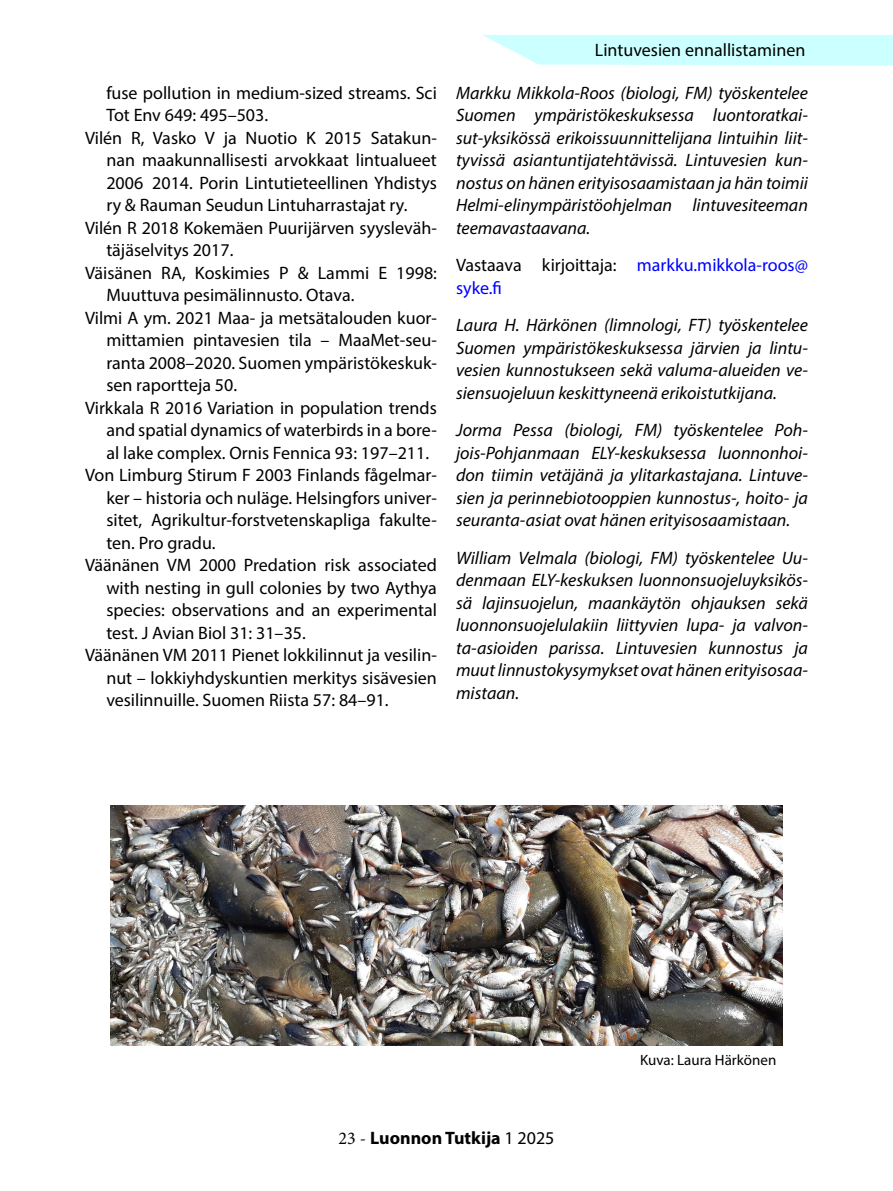
<style>
.page{position:relative;width:893px;height:1191px;background:#fff}
.page>*{position:absolute;margin:0;border:0;box-sizing:border-box;transform-origin:0 0}
.t1{font:18px "Myriad Pro";color:#000}
.t2{font:italic 18px/22.5px "Myriad Pro";color:#000;text-align:justify}
.t3{font:18px/22.5px "Myriad Pro";color:#00f}
.t4{font:700 18px "Myriad Pro";color:#000}
.t5{font:15px "Myriad Pro";color:#000}
.s1{color:#000}
.s2{font-family:"Minion Pro";font-weight:400}
.s3{font-weight:400}
</style>
<div class="page">
<svg style="left:483px;top:35px;width:410px;height:30px;background:#cfffff"></svg>
<img style="left:110px;top:805px;width:672px;height:240px">
<p class="t1" style="left:106px;top:81px;width:332px">fuse pollution in medium-sized streams. Sci</p>
<p class="t1" style="left:106px;top:104px;width:163px">Tot Env 649: 495–503.</p>
<p class="t1" style="left:85px;top:126px;width:353px">Vilén R, Vasko V ja Nuotio K 2015 Satakun-</p>
<p class="t1" style="left:106px;top:149px;width:332px">nan maakunnallisesti arvokkaat lintualueet</p>
<p class="t1" style="left:106px;top:171px;width:332px">2006‒2014. Porin Lintutieteellinen Yhdistys</p>
<p class="t1" style="left:106px;top:194px;width:303px">ry &amp; Rauman Seudun Lintuharrastajat ry.</p>
<p class="t1" style="left:85px;top:216px;width:353px">Vilén R 2018 Kokemäen Puurijärven syysleväh-</p>
<p class="t1" style="left:106px;top:239px;width:129px">täjäselvitys 2017.</p>
<p class="t1" style="left:85px;top:261px;width:353px">Väisänen RA, Koskimies P &amp; Lammi E 1998:</p>
<p class="t1" style="left:106px;top:284px;width:250px">Muuttuva pesimälinnusto. Otava.</p>
<p class="t1" style="left:85px;top:306px;width:353px">Vilmi A ym. 2021 Maa- ja metsätalouden kuor-</p>
<p class="t1" style="left:106px;top:329px;width:332px">mittamien pintavesien tila – MaaMet-seu-</p>
<p class="t1" style="left:106px;top:351px;width:332px">ranta 2008–2020. Suomen ympäristökeskuk-</p>
<p class="t1" style="left:106px;top:374px;width:132px">sen raportteja 50.</p>
<p class="t1" style="left:85px;top:396px;width:353px">Virkkala R 2016 Variation in population trends</p>
<p class="t1" style="left:106px;top:419px;width:332px">and spatial dynamics of waterbirds in a bore-</p>
<p class="t1" style="left:106px;top:441px;width:324px">al lake complex. Ornis Fennica 93: 197–211.</p>
<p class="t1" style="left:85px;top:464px;width:353px">Von Limburg Stirum F 2003 Finlands fågelmar-</p>
<p class="t1" style="left:106px;top:486px;width:332px">ker – historia och nuläge. Helsingfors univer-</p>
<p class="t1" style="left:106px;top:509px;width:332px">sitet, Agrikultur-forstvetenskapliga fakulte-</p>
<p class="t1" style="left:106px;top:531px;width:111px">ten. Pro gradu.</p>
<p class="t1" style="left:85px;top:554px;width:353px">Väänänen VM 2000 Predation risk associated</p>
<p class="t1" style="left:106px;top:576px;width:332px">with nesting in gull colonies by two Aythya</p>
<p class="t1" style="left:106px;top:599px;width:332px">species: observations and an experimental</p>
<p class="t1" style="left:106px;top:621px;width:201px">test. J Avian Biol 31: 31–35.</p>
<p class="t1" style="left:85px;top:644px;width:353px">Väänänen VM 2011 Pienet lokkilinnut ja vesilin-</p>
<p class="t1" style="left:106px;top:666px;width:332px">nut – lokkiyhdyskuntien merkitys sisävesien</p>
<p class="t1" style="left:106px;top:689px;width:284px">vesilinnuille. Suomen Riista 57: 84–91.</p>
<p class="t1" style="left:595px;top:39px;width:212px">Lintuvesien ennallistaminen</p>
<p class="t2" style="left:456px;top:81px;width:353px">Markku Mikkola-Roos (biologi, FM) työskentelee Suomen ympäristökeskuksessa luontoratkai&shy;sut-yksikössä erikoissuunnittelijana lintuihin liit&shy;tyvissä asiantuntijatehtävissä. Lintuvesien kun&shy;nostus on hänen erityisosaamistaan ja hän toimii Helmi-elinympäristöohjelman lintuvesiteeman teemavastaavana.</p>
<p class="t3" style="left:456px;top:253px;width:353px"><span class="s1">Vastaava kirjoittaja:</span> markku.mikkola-roos@ syke.fi</p>
<p class="t2" style="left:456px;top:313px;width:353px">Laura H. Härkönen (limnologi, FT) työskentelee Suomen ympäristökeskuksessa järvien ja lintu&shy;vesien kunnostukseen sekä valuma-alueiden ve&shy;siensuojeluun keskittyneenä erikoistutkijana.</p>
<p class="t2" style="left:456px;top:418px;width:353px">Jorma Pessa (biologi, FM) työskentelee Poh&shy;jois-Pohjanmaan ELY-keskuksessa luonnonhoi&shy;don tiimin vetäjänä ja ylitarkastajana. Lintuve&shy;sien ja perinnebiotooppien kunnostus-, hoito- ja seuranta-asiat ovat hänen erityisosaamistaan.</p>
<p class="t2" style="left:456px;top:546px;width:353px">William Velmala (biologi, FM) työskentelee Uu&shy;denmaan ELY-keskuksen luonnonsuojeluyksikös&shy;sä lajinsuojelun, maankäytön ohjauksen sekä luonnonsuojelulakiin liittyvien lupa- ja valvon&shy;ta-asioiden parissa. Lintuvesien kunnostus ja muut linnustokysymykset ovat hänen erityisosaa&shy;mistaan.</p>
<p class="t5" style="left:640px;top:1050px;width:138px">Kuva: Laura Härkönen</p>
<p class="t4" style="left:338px;top:1126px;width:218px"><span class="s2">23 -</span> Luonnon Tutkija <span class="s3">1 2025</span></p>
</div>
